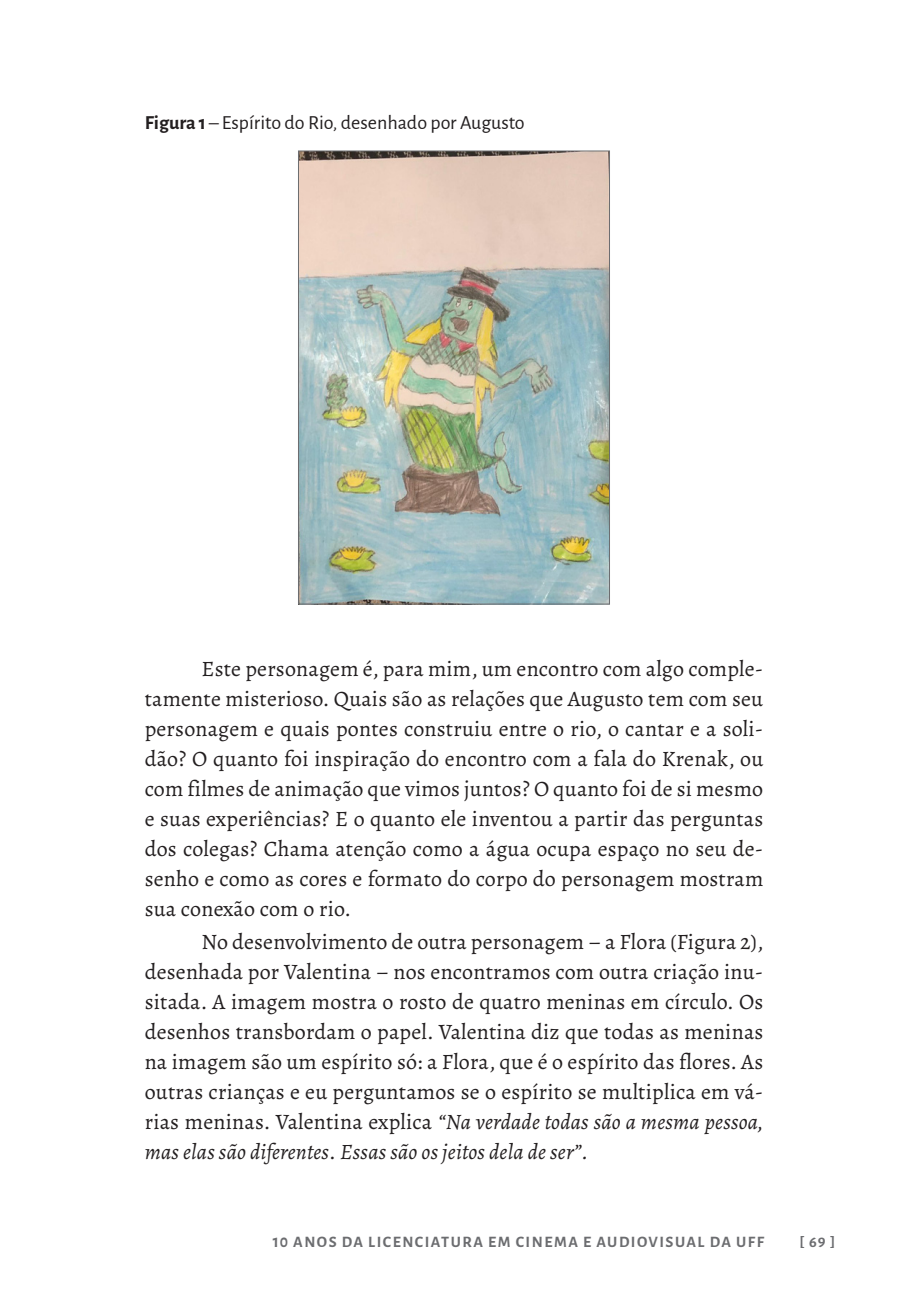
<style>
.page{position:relative;width:908px;height:1304px;background:#fff}
.page>*{position:absolute;margin:0;border:0;box-sizing:border-box;transform-origin:0 0}
.t1{font:22px/30px "Alegreya";letter-spacing:.01em;color:#231f20;text-align:justify}
.t2{font:20px "Alegreya Sans";color:#231f20}
.t3{font:700 16px "Alegreya Sans";letter-spacing:.095em;color:#6c6d70}
.s1{font-weight:700}
.s2{font-style:italic}
</style>
<div class="page">
<img style="left:300px;top:153px;width:307px;height:449px">
<div style="left:298px;top:151px;width:311px;height:453px;border:1px solid #6c6d70"></div>
<p class="t2" style="left:145px;top:109px;width:381px"><span class="s1">Figura 1</span> – Espírito do Rio, desenhado por Augusto</p>
<p class="t1" style="left:145px;top:654px;width:620px;text-indent:57px">Este personagem é, para mim, um encontro com algo comple&shy;tamente misterioso. Quais são as relações que Augusto tem com seu personagem e quais pontes construiu entre o rio, o cantar e a soli&shy;dão? O quanto foi inspiração do encontro com a fala do Krenak, ou com filmes de animação que vimos juntos? O quanto foi de si mesmo e suas experiências? E o quanto ele inventou a partir das perguntas dos colegas? Chama atenção como a água ocupa espaço no seu de&shy;senho e como as cores e formato do corpo do personagem mostram sua conexão com o rio.</p>
<p class="t1" style="left:145px;top:926px;width:620px;text-indent:57px">No desenvolvimento de outra personagem – a Flora (Figura 2), desenhada por Valentina – nos encontramos com outra criação inu&shy;sitada. A imagem mostra o rosto de quatro meninas em círculo. Os desenhos transbordam o papel. Valentina diz que todas as meninas na imagem são um espírito só: a Flora, que é o espírito das flores. As outras crianças e eu perguntamos se o espírito se multiplica em vá&shy;rias meninas. Valentina explica <span class="s2">“Na verdade todas são a mesma pessoa, mas elas são diferentes</span>. <span class="s2">Essas são os jeitos dela de ser”.</span></p>
<p class="t3" style="left:272px;top:1230px;width:492px">10 ANOS DA LICENCIATURA EM CINEMA E AUDIOVISUAL DA UFF</p>
<p class="t3" style="left:799px;top:1230px;width:37px">[ 69 ]</p>
</div>
